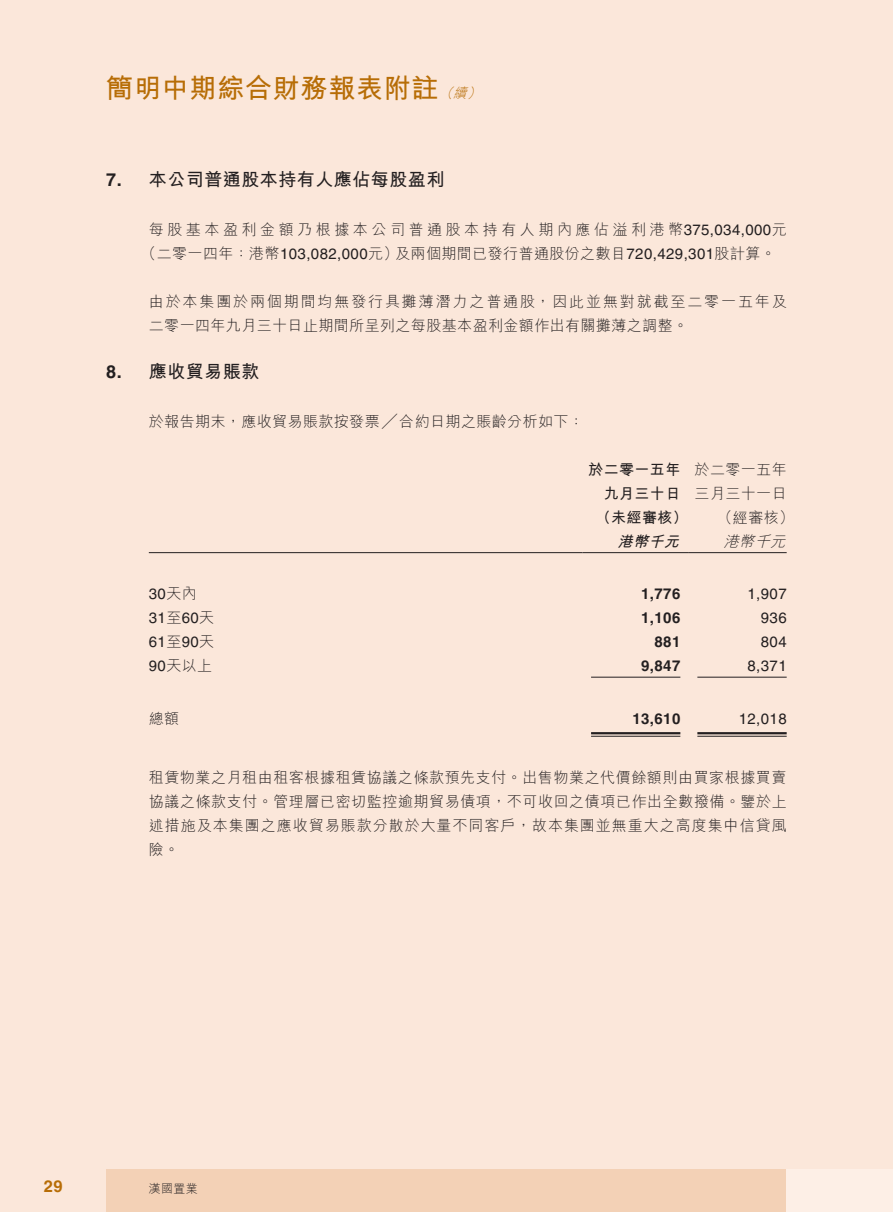
<style>
.page{position:relative;width:893px;height:1212px;background:#fbe7da}
.page>*{position:absolute;margin:0;border:0;box-sizing:border-box;transform-origin:0 0}
.t1{font:700 27px "M Hei HK";letter-spacing:.03em;color:#b76d06}
.t2{font:700 18px "M Hei HK";letter-spacing:.03em;color:#231f20}
.t3{font:700 16.5px "Helvetica LT Std";color:#b76d06}
.t4{font:300 15px/24px "M Hei HK";letter-spacing:.065em;color:#231f20;text-align:justify}
.t5{font:300 15px/24px "M Hei HK";letter-spacing:.235em;color:#231f20}
.t6{font:300 15px/24px "M Hei HK";letter-spacing:.125em;color:#231f20}
.t7{font:300 15px/24px "M Hei HK";letter-spacing:.03em;color:#231f20}
.t8{font:15px "Helvetica LT Std";letter-spacing:.03em;color:#231f20}
.t9{font:700 15px "Helvetica LT Std";letter-spacing:.03em;color:#231f20}
.t10{font:700 15px/24px "M Hei HK";letter-spacing:.03em;color:#231f20;text-align:right}
.t11{font:italic 700 15px "M Hei HK";color:#231f20}
.t12{font:italic 300 15px "M Hei HK";color:#231f20}
.t13{font:300 12px "M Hei HK";color:#231f20}
.s1{font-weight:300;font-style:italic;font-size:13.5px}
.s2{font-family:"Helvetica LT Std"}
.s3{font-family:"Helvetica LT Std";font-weight:400}
.s4{font-family:"M Hei HK";font-weight:300}
</style>
<div class="page">
<div style="left:106px;top:1169px;width:787px;height:43px;background:#f3d1b6"></div>
<div style="left:787px;top:1169px;width:106px;height:43px;background:#fdefe6"></div>
<hr style="left:149px;top:552px;width:434px;height:1px;background:#231f20">
<hr style="left:583px;top:552px;width:106px;height:1px;background:#231f20">
<hr style="left:689px;top:552px;width:98px;height:1px;background:#231f20">
<hr style="left:591px;top:677px;width:89px;height:1px;background:#231f20">
<hr style="left:697px;top:677px;width:90px;height:1px;background:#231f20">
<hr style="left:591px;top:732px;width:89px;height:2px;background:#231f20">
<hr style="left:591px;top:736px;width:89px;height:1px;background:#231f20">
<hr style="left:697px;top:732px;width:90px;height:2px;background:#231f20">
<hr style="left:697px;top:736px;width:90px;height:1px;background:#231f20">
<h1 class="t1" style="left:106px;top:68px;width:381px">簡明中期綜合財務報表附註<span class="s1">（續）</span></h1>
<p class="t2" style="left:106px;top:166px;width:340px"><span class="s2">7.</span> 本公司普通股本持有人應佔每股盈利</p>
<p class="t5" style="left:141px;top:216px;width:647px;text-indent:8px">每股基本盈利金額乃根據本公司普通股本持有人期內應佔溢利港幣<span class="s3">375,034,000</span>元（二零一四年：港幣<span class="s3">103,082,000</span>元）及兩個期間已發行普通股份之數目<span class="s3">720,429,301</span>股計算。</p>
<p class="t6" style="left:149px;top:288px;width:639px">由於本集團於兩個期間均無發行具攤薄潛力之普通股，因此並無對就截至二零一五年及二零一四年九月三十日止期間所呈列之每股基本盈利金額作出有關攤薄之調整。</p>
<p class="t2" style="left:106px;top:358px;width:155px"><span class="s2">8.</span> 應收貿易賬款</p>
<p class="t7" style="left:149px;top:408px;width:437px">於報告期末，應收貿易賬款按發票╱合約日期之賬齡分析如下：</p>
<p class="t10" style="left:588px;top:456px;width:94px">於二零一五年九月三十日</p>
<p class="t7" style="left:695px;top:456px;width:94px">於二零一五年三月三十一日</p>
<p class="t10" style="left:596px;top:504px;width:94px">（未經審核）</p>
<p class="t4" style="left:717px;top:504px;width:78px">（經審核）</p>
<p class="t11" style="left:618px;top:530px;width:68px">港幣千元</p>
<p class="t12" style="left:724px;top:530px;width:68px">港幣千元</p>
<p class="t8" style="left:149px;top:585px;width:49px">30<span class="s4">天內</span></p>
<p class="t9" style="left:641px;top:585px;width:41px">1,776</p>
<p class="t8" style="left:747px;top:585px;width:41px">1,907</p>
<p class="t8" style="left:149px;top:609px;width:67px">31<span class="s4">至</span>60<span class="s4">天</span></p>
<p class="t9" style="left:641px;top:609px;width:41px">1,106</p>
<p class="t8" style="left:761px;top:609px;width:27px">936</p>
<p class="t8" style="left:149px;top:633px;width:67px">61<span class="s4">至</span>90<span class="s4">天</span></p>
<p class="t9" style="left:654px;top:633px;width:27px">881</p>
<p class="t8" style="left:761px;top:633px;width:27px">804</p>
<p class="t4" style="left:149px;top:653px;width:65px"><span class="s3">90</span>天以上</p>
<p class="t9" style="left:641px;top:657px;width:41px">9,847</p>
<p class="t8" style="left:747px;top:657px;width:41px">8,371</p>
<p class="t4" style="left:149px;top:705px;width:32px">總額</p>
<p class="t9" style="left:632px;top:709px;width:49px">13,610</p>
<p class="t8" style="left:739px;top:710px;width:49px">12,018</p>
<p class="t4" style="left:149px;top:765px;width:639px">租賃物業之月租由租客根據租賃協議之條款預先支付。出售物業之代價餘額則由買家根據買賣協議之條款支付。管理層已密切監控逾期貿易債項，不可收回之債項已作出全數撥備。鑒於上述措施及本集團之應收貿易賬款分散於大量不同客戶，故本集團並無重大之高度集中信貸風險。</p>
<p class="t3" style="left:44px;top:1176px;width:20px">29</p>
<p class="t13" style="left:149px;top:1180px;width:51px">漢國置業</p>
</div>
